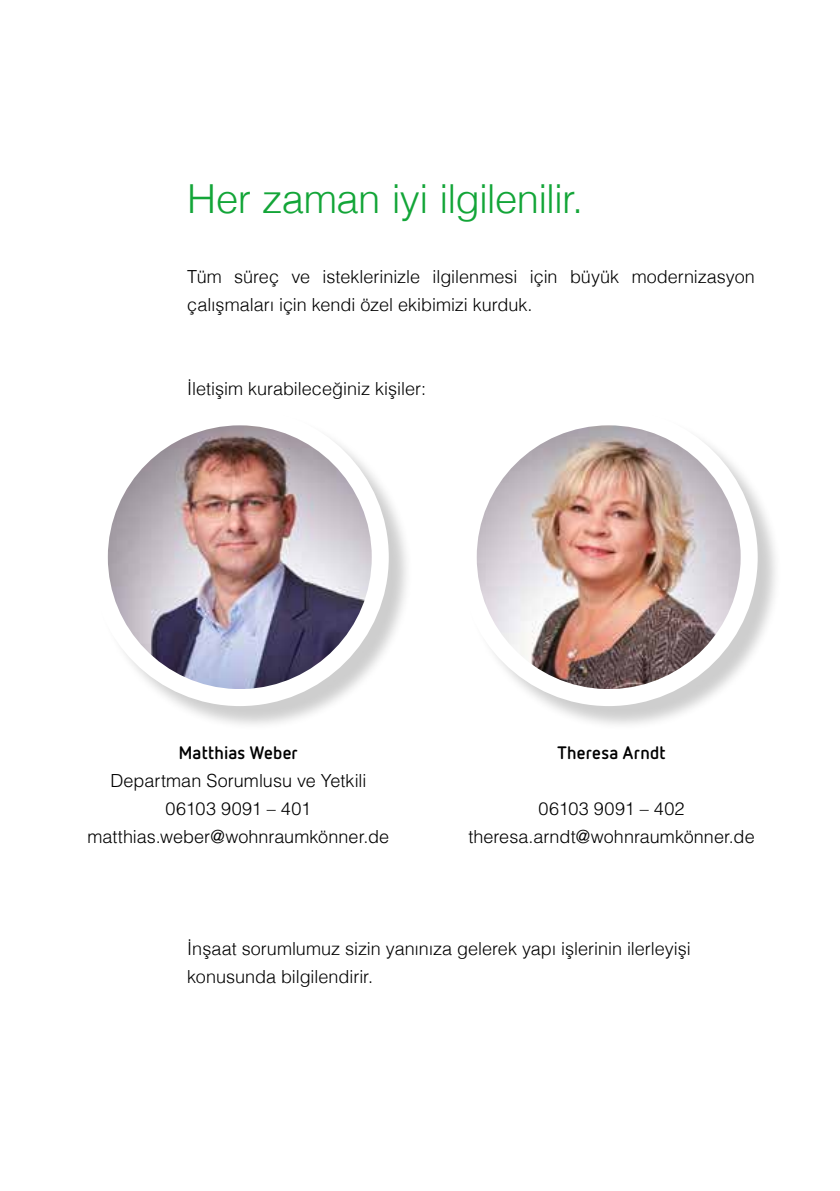
<style>
.page{position:relative;width:840px;height:1191px;background:#fff}
.page>*{position:absolute;margin:0;border:0;box-sizing:border-box;transform-origin:0 0}
.t1{font:300 40px "Helvetica";letter-spacing:-.015em;color:#13a538}
.t2{font:300 18px/28px "Helvetica";color:#000}
.t3{font:300 18px/28px "Helvetica LT Std";color:#000;text-align:center}
.t4{font:700 18px "Netto OT";letter-spacing:.01em;color:#000}
</style>
<div class="page">
<div style="left:94px;top:411px;width:319px;height:320px;background:#000;opacity:.2"></div>
<div style="left:91px;top:408px;width:297px;height:298px;background:#fff;border-radius:50%"></div>
<img style="left:108px;top:425px;width:263px;height:264px;border-radius:131px">
<div style="left:462px;top:411px;width:320px;height:320px;background:#000;opacity:.2"></div>
<div style="left:459px;top:408px;width:298px;height:298px;background:#fff;border-radius:50%"></div>
<img style="left:476px;top:425px;width:264px;height:264px;border-radius:131px">
<h1 class="t1" style="left:187px;top:165px;width:397px">Her zaman iyi ilgilenilir.</h1>
<p class="t2" style="left:187px;top:261px;width:568px">Tüm süreç ve isteklerinizle ilgilenmesi için büyük modernizasyon çalışmaları için kendi özel ekibimizi kurduk.</p>
<p class="t2" style="left:187px;top:373px;width:240px">İletişim kurabileceğiniz kişiler:</p>
<p class="t4" style="left:179px;top:741px;width:120px">Matthias Weber</p>
<p class="t3" style="left:87px;top:766px;width:303px">Departman Sorumlusu ve Yetkili<br>06103 9091 – 401 matthias.weber@wohnraumkönner.de</p>
<p class="t4" style="left:557px;top:741px;width:109px">Theresa Arndt</p>
<p class="t3" style="left:468px;top:794px;width:287px">06103 9091 – 402 theresa.arndt@wohnraumkönner.de</p>
<p class="t2" style="left:187px;top:933px;width:505px">İnşaat sorumlumuz sizin yanınıza gelerek yapı işlerinin ilerleyişi konusunda bilgilendirir.</p>
</div>
